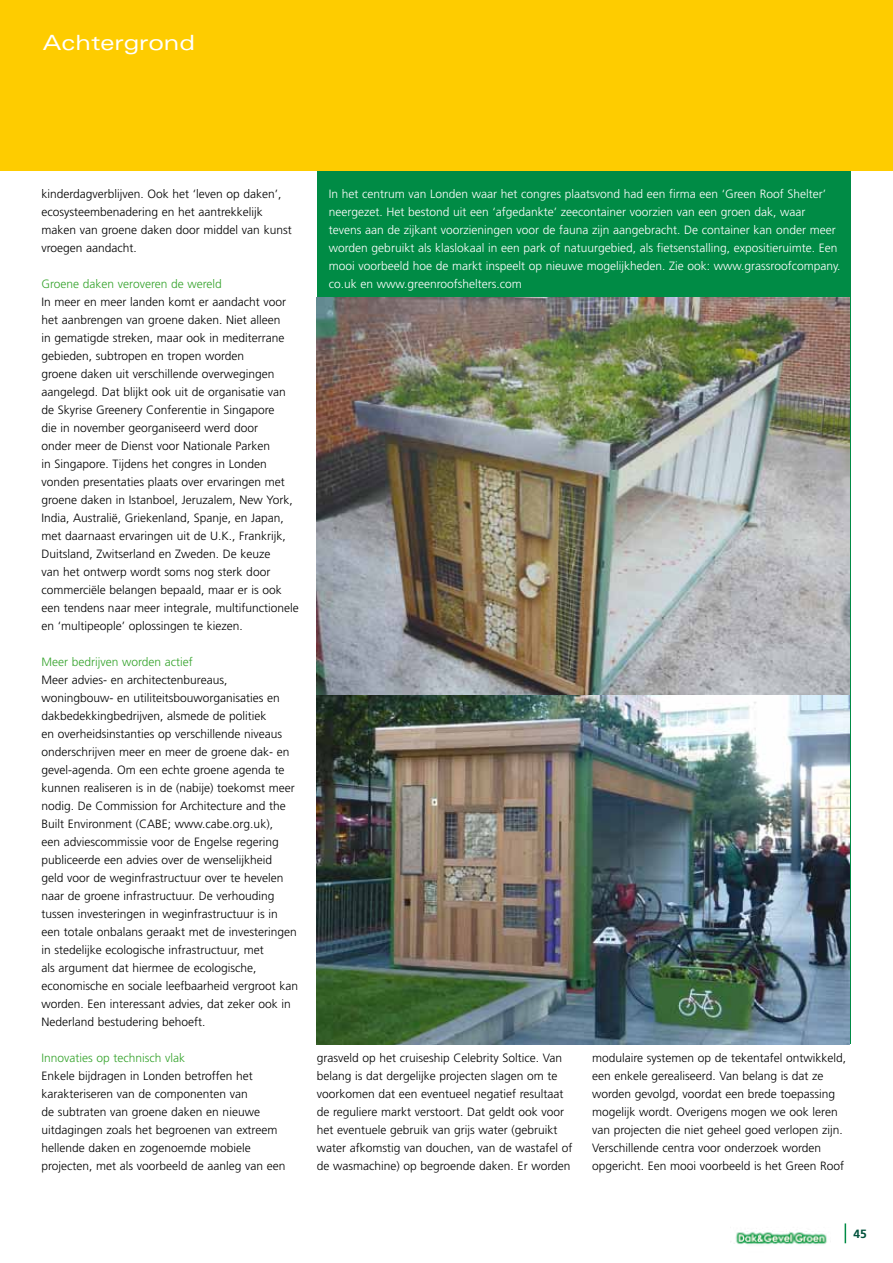
<style>
.page{position:relative;width:893px;height:1263px;background:#fff}
.page>*{position:absolute;margin:0;border:0;box-sizing:border-box;transform-origin:0 0}
.t1{font:expanded 21px "Univers";color:#fff}
.t2{font:300 12px/18px "Frutiger";color:#000}
.t3{font:300 12px/18px "Frutiger";color:#fff}
.t4{font:300 12px "Frutiger";color:#35a32c}
.t5{font:700 12px "Frutiger";color:#00523c}
</style>
<div class="page">
<svg style="left:845px;top:1223px;width:1px;height:20px"></svg>
<img style="left:735px;top:1231px;width:92px;height:14px">
<div style="left:317px;top:153px;width:533px;height:891px;background:#008b45"></div>
<div style="left:0;top:0;width:893px;height:170px;background:#fecc00"></div>
<img style="left:317px;top:298px;width:532px;height:746px">
<h1 class="t1" style="left:43px;top:30px;width:154px">Achtergrond</h1>
<p class="t2" style="left:41px;top:185px;width:252px">kinderdagverblijven. Ook het ‘leven op daken’, ecosysteembenadering en het aantrekkelijk maken van groene daken door middel van kunst vroegen aandacht.</p>
<p class="t4" style="left:41px;top:277px;width:182px">Groene daken veroveren de wereld</p>
<p class="t2" style="left:41px;top:293px;width:259px">In meer en meer landen komt er aandacht voor het aanbrengen van groene daken. Niet alleen<br>in gematigde streken, maar ook in mediterrane gebieden, subtropen en tropen worden<br>groene daken uit verschillende overwegingen aangelegd. Dat blijkt ook uit de organisatie van de Skyrise Greenery Conferentie in Singapore<br>die in november georganiseerd werd door<br>onder meer de Dienst voor Nationale Parken<br>in Singapore. Tijdens het congres in Londen vonden presentaties plaats over ervaringen met groene daken in Istanboel, Jeruzalem, New York, India, Australië, Griekenland, Spanje, en Japan, met daarnaast ervaringen uit de U.K., Frankrijk, Duitsland, Zwitserland en Zweden. De keuze<br>van het ontwerp wordt soms nog sterk door commerciële belangen bepaald, maar er is ook een tendens naar meer integrale, multifunctionele en ‘multipeople’ oplossingen te kiezen.</p>
<p class="t4" style="left:41px;top:655px;width:153px">Meer bedrijven worden actief</p>
<p class="t2" style="left:41px;top:671px;width:258px">Meer advies- en architectenbureaus, woningbouw- en utiliteitsbouworganisaties en dakbedekkingbedrijven, alsmede de politiek<br>en overheidsinstanties op verschillende niveaus onderschrijven meer en meer de groene dak- en gevel-agenda. Om een echte groene agenda te kunnen realiseren is in de (nabije) toekomst meer nodig. De Commission for Architecture and the Built Environment (CABE; www.cabe.org.uk),<br>een adviescommissie voor de Engelse regering publiceerde een advies over de wenselijkheid<br>geld voor de weginfrastructuur over te hevelen naar de groene infrastructuur. De verhouding tussen investeringen in weginfrastructuur is in een totale onbalans geraakt met de investeringen in stedelijke ecologische infrastructuur, met<br>als argument dat hiermee de ecologische, economische en sociale leefbaarheid vergroot kan worden. Een interessant advies, dat zeker ook in Nederland bestudering behoeft.</p>
<p class="t4" style="left:41px;top:1051px;width:145px">Innovaties op technisch vlak</p>
<p class="t2" style="left:41px;top:1067px;width:246px">Enkele bijdragen in Londen betroffen het karakteriseren van de componenten van<br>de subtraten van groene daken en nieuwe uitdagingen zoals het begroenen van extreem hellende daken en zogenoemde mobiele projecten, met als voorbeeld de aanleg van een</p>
<p class="t3" style="left:329px;top:185px;width:513px">In het centrum van Londen waar het congres plaatsvond had een firma een ‘Green Roof Shelter’ neergezet. Het bestond uit een ‘afgedankte’ zeecontainer voorzien van een groen dak, waar tevens aan de zijkant voorzieningen voor de fauna zijn aangebracht. De container kan onder meer worden gebruikt als klaslokaal in een park of natuurgebied, als fietsenstalling, expositieruimte. Een mooi voorbeeld hoe de markt inspeelt op nieuwe mogelijkheden. Zie ook: www.grassroofcompany. co.uk en www.greenroofshelters.com</p>
<p class="t2" style="left:317px;top:1049px;width:257px">grasveld op het cruiseship Celebrity Soltice. Van belang is dat dergelijke projecten slagen om te voorkomen dat een eventueel negatief resultaat de reguliere markt verstoort. Dat geldt ook voor het eventuele gebruik van grijs water (gebruikt water afkomstig van douchen, van de wastafel of de wasmachine) op begroende daken. Er worden</p>
<p class="t2" style="left:592px;top:1049px;width:256px">modulaire systemen op de tekentafel ontwikkeld, een enkele gerealiseerd. Van belang is dat ze worden gevolgd, voordat een brede toepassing mogelijk wordt. Overigens mogen we ook leren van projecten die niet geheel goed verlopen zijn.<br>Verschillende centra voor onderzoek worden opgericht. Een mooi voorbeeld is het Green Roof</p>
<p class="t5" style="left:853px;top:1227px;width:15px">45</p>
</div>
